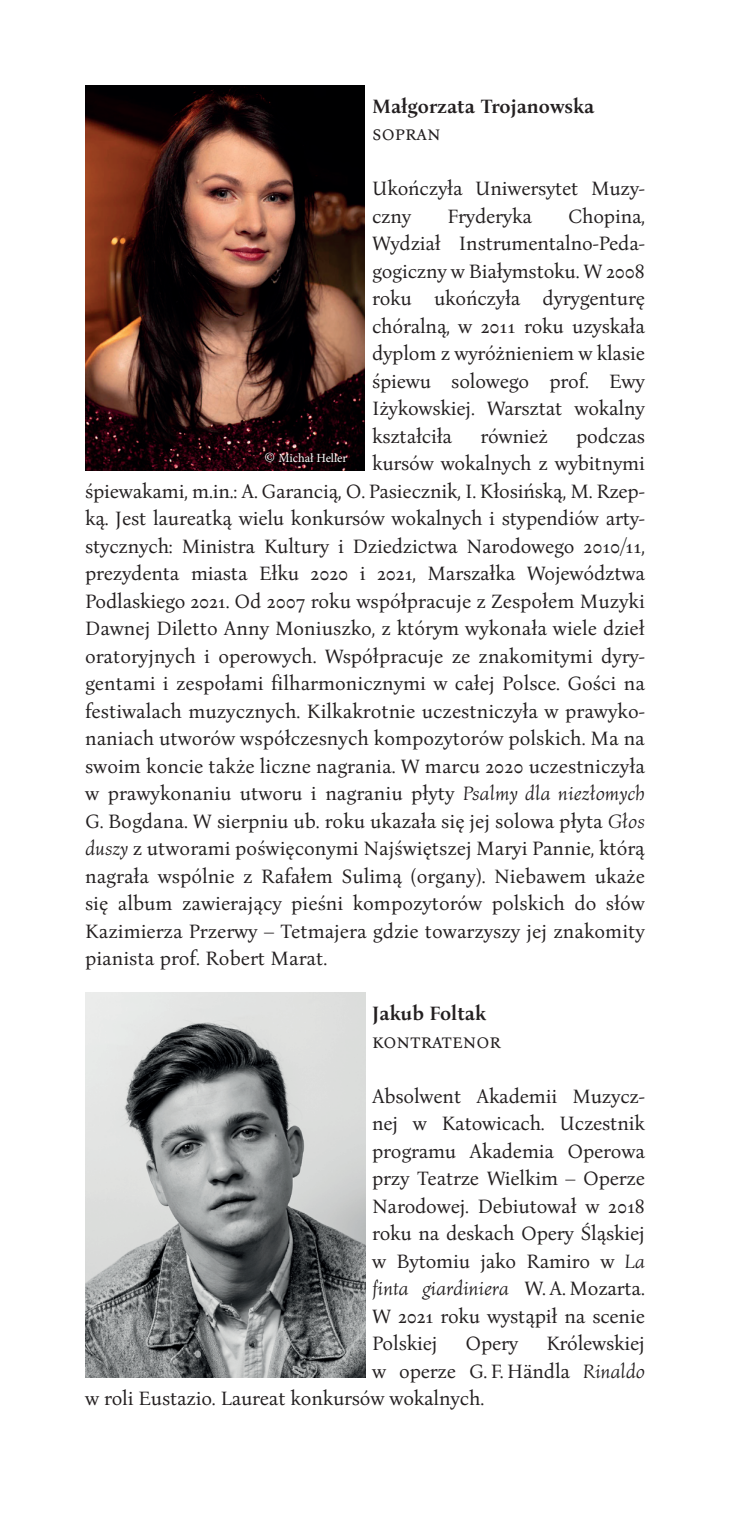
<style>
.page{position:relative;width:730px;height:1517px;background:#fff}
.page>*{position:absolute;margin:0;border:0;box-sizing:border-box;transform-origin:0 0}
.MAIN_0{font:20px/27.5px "Bona Nova";letter-spacing:-.01em;color:#231f20;text-align:justify}
.MAIN_0-2{font:700 20px/27.5px "Bona Nova";letter-spacing:-.015em;color:#231f20}
.t1{font:12.5px "Minion Pro";color:#fff}
.s1{font-weight:400}
.s2{font-style:italic}
.s3{font-size:15px}
</style>
<div class="page">
<img style="left:85px;top:85px;width:280px;height:385px">
<img style="left:85px;top:993px;width:280px;height:385px">
<p class="MAIN_0-2" style="left:372px;top:92px;width:224px">Małgorzata Trojanowska <span class="s1">sopran</span></p>
<p class="MAIN_0" style="left:372px;top:175px;width:273px">Ukończyła Uniwersytet Muzy&shy;czny</p>
<p class="MAIN_0" style="left:372px;top:202px;width:274px;text-indent:196px">Chopina, Wydział Instrumentalno-Peda&shy;gogiczny w Białymstoku. W 2008 roku ukończyła dyrygenturę chóralną, w 2011 roku uzyskała dyplom z wyróżnieniem w klasie śpiewu solowego prof. Ewy Iżykowskiej. Warsztat wokalny kształciła</p>
<p class="MAIN_0" style="left:448px;top:202px;width:86px">Fryderyka</p>
<p class="MAIN_0" style="left:480px;top:422px;width:69px">również</p>
<p class="MAIN_0" style="left:576px;top:422px;width:70px">podczas</p>
<p class="MAIN_0" style="left:372px;top:450px;width:274px">kursów wokalnych z wybitnymi</p>
<p class="MAIN_0" style="left:85px;top:477px;width:561px">śpiewakami, m.in.: A. Garancią, O. Pasiecznik, I. Kłosińską, M. Rzep-</p>
<p class="MAIN_0" style="left:85px;top:505px;width:561px">ką. Jest laureatką wielu konkursów wokalnych i stypendiów arty-</p>
<p class="MAIN_0" style="left:85px;top:532px;width:561px">stycznych: Ministra Kultury i Dziedzictwa Narodowego 2010/11,</p>
<p class="MAIN_0" style="left:85px;top:560px;width:562px">prezydenta miasta Ełku 2020 i 2021, Marszałka Województwa</p>
<p class="MAIN_0" style="left:85px;top:587px;width:561px">Podlaskiego 2021. Od 2007 roku współpracuje z Zespołem Muzyki</p>
<p class="MAIN_0" style="left:85px;top:615px;width:561px">Dawnej Diletto Anny Moniuszko, z którym wykonała wiele dzieł</p>
<p class="MAIN_0" style="left:85px;top:642px;width:561px">oratoryjnych i operowych. Współpracuje ze znakomitymi dyry-</p>
<p class="MAIN_0" style="left:85px;top:670px;width:562px">gentami i zespołami filharmonicznymi w całej Polsce. Gości na</p>
<p class="MAIN_0" style="left:85px;top:697px;width:561px">festiwalach muzycznych. Kilkakrotnie uczestniczyła w prawyko-</p>
<p class="MAIN_0" style="left:85px;top:725px;width:561px">naniach utworów współczesnych kompozytorów polskich. Ma na</p>
<p class="MAIN_0" style="left:85px;top:752px;width:562px">swoim koncie także liczne nagrania. W marcu 2020 uczestniczyła</p>
<p class="MAIN_0" style="left:85px;top:780px;width:561px">w prawykonaniu utworu i nagraniu płyty <span class="s2">Psalmy dla niezłomych</span></p>
<p class="MAIN_0" style="left:85px;top:807px;width:561px">G. Bogdana. W sierpniu ub. roku ukazała się jej solowa płyta <span class="s2">Głos</span></p>
<p class="MAIN_0" style="left:85px;top:835px;width:562px"><span class="s2">duszy</span> z utworami poświęconymi Najświętszej Maryi Pannie, którą</p>
<p class="MAIN_0" style="left:85px;top:862px;width:561px">nagrała wspólnie z Rafałem Sulimą (organy). Niebawem ukaże</p>
<p class="MAIN_0" style="left:85px;top:890px;width:562px">się album zawierający pieśni kompozytorów polskich do słów</p>
<p class="MAIN_0" style="left:85px;top:917px;width:561px">Kazimierza Przerwy – Tetmajera gdzie towarzyszy jej znakomity</p>
<p class="MAIN_0" style="left:85px;top:945px;width:244px">pianista prof. Robert Marat.</p>
<p class="MAIN_0-2" style="left:372px;top:1000px;width:116px">Jakub Foltak</p>
<p class="MAIN_0" style="left:372px;top:1027px;width:130px">kontratenor</p>
<p class="MAIN_0" style="left:372px;top:1082px;width:275px">Absolwent Akademii Muzycz&shy;nej w Katowicach. Uczestnik programu Akademia Operowa przy Teatrze Wielkim – Operze Narodowej. Debiutował w 2018 roku na deskach Opery Śląskiej w Bytomiu jako Ramiro w <span class="s2">La finta giardiniera</span> W. A. Mozarta.<br>W 2021 roku wystąpił na scenie Polskiej</p>
<p class="t1" style="left:264px;top:449px;width:84px"><span class="s3">©</span> Michał Heller</p>
<p class="MAIN_0" style="left:465px;top:1330px;width:54px">Opery</p>
<p class="MAIN_0" style="left:546px;top:1330px;width:100px">Królewskiej</p>
<p class="MAIN_0" style="left:372px;top:1357px;width:274px">w operze G. F. Händla <span class="s2">Rinaldo</span></p>
<p class="MAIN_0" style="left:85px;top:1385px;width:401px">w roli Eustazio. Laureat konkursów wokalnych.</p>
</div>
